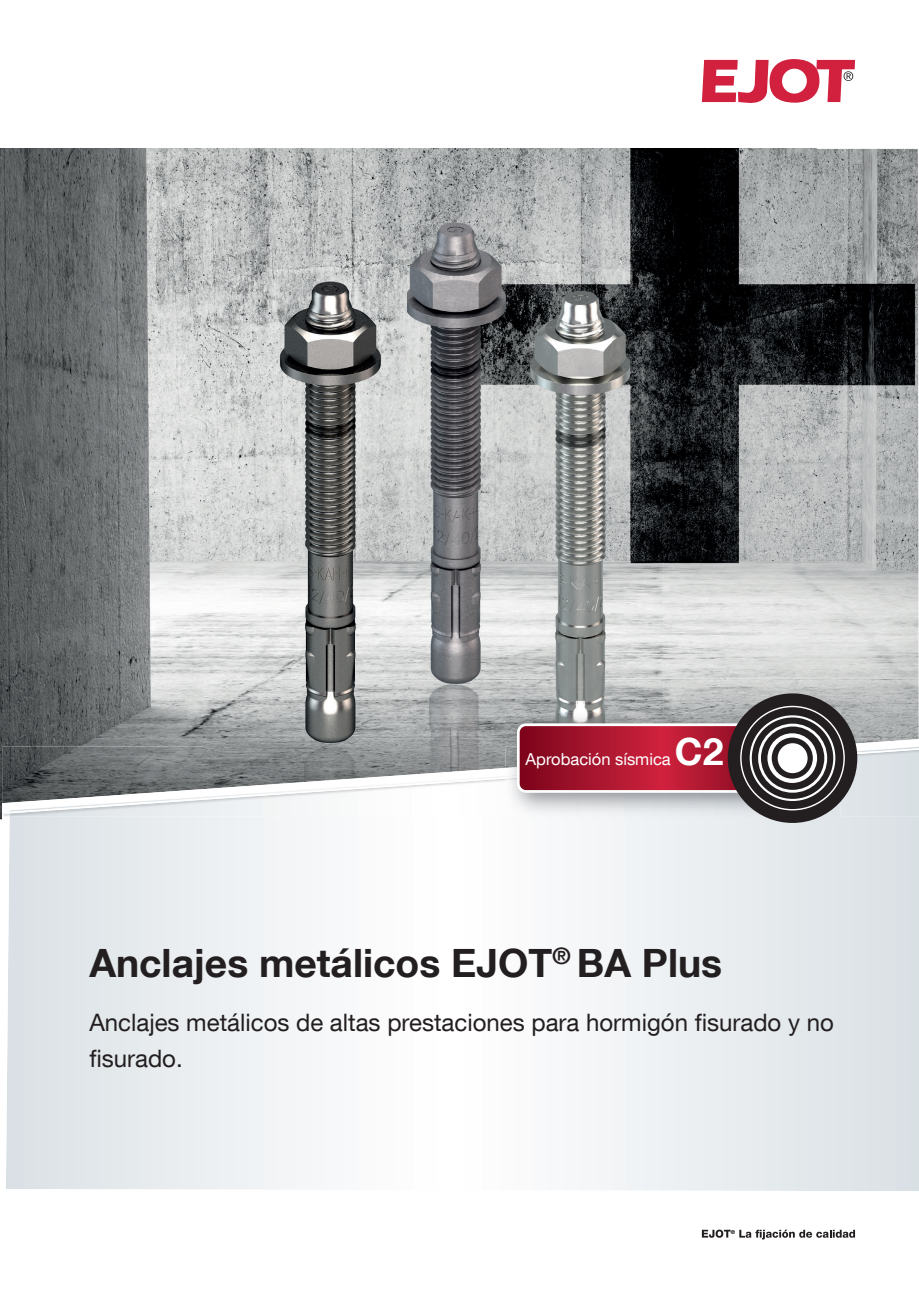
<style>
.page{position:relative;width:919px;height:1289px;background:#fff}
.page>*{position:absolute;margin:0;border:0;box-sizing:border-box;transform-origin:0 0}
.t1{font:700 39px "Helvetica Neue LT Com";color:#231f20}
.t2{font:700 37.5px "Helvetica Neue LT Com";color:#fff}
.t3{font:24px/36px "Helvetica Neue LT Com";color:#231f20}
.t4{font:16.5px "Helvetica Neue LT Com";color:#fff}
.t5{font:800 5.4px "Helvetica Neue LT Com";color:#231f20}
</style>
<div class="page">
<img style="left:0;top:149px;width:918px;height:412px">
<img style="left:0;top:561px;width:204px;height:178px">
<img style="left:204px;top:561px;width:204px;height:178px">
<img style="left:408px;top:561px;width:510px;height:155px">
<img style="left:408px;top:716px;width:97px;height:23px">
<img style="left:842px;top:716px;width:76px;height:23px">
<svg style="left:701px;top:59px;width:154px;height:44px"></svg>
<svg style="left:701px;top:1229px;width:29px;height:8px"></svg>
<svg style="left:739px;top:1229px;width:116px;height:10px"></svg>
<svg style="left:0;top:739px;width:918px;height:452px"></svg>
<img style="left:840px;top:813px;width:78px;height:3px">
<img style="left:856px;top:746px;width:62px;height:2px">
<img style="left:2px;top:746px;width:503px;height:22px">
<img style="left:2px;top:768px;width:503px;height:48px">
<svg style="left:4px;top:748px;width:914px;height:65px"></svg>
<img style="left:505px;top:712px;width:335px;height:34px">
<img style="left:505px;top:778px;width:335px;height:39px">
<img style="left:505px;top:753px;width:12px;height:25px">
<svg style="left:518px;top:724px;width:217px;height:67px;background:#aa162e"></svg>
<div style="left:517px;top:723px;width:299px;height:69px;border:3px solid #fff;border-radius:8px"></div>
<svg style="left:727px;top:693px;width:130px;height:130px;background:#403c3d"></svg>
<div style="left:777px;top:743px;width:30px;height:30px;background:#fff;border-radius:50%"></div>
<div style="left:767px;top:733px;width:50px;height:50px;border:4px solid #fff;border-radius:50%"></div>
<div style="left:758px;top:723px;width:69px;height:69px;border:3px solid #fff;border-radius:50%"></div>
<div style="left:749px;top:715px;width:86px;height:86px;border:2px solid #fff;border-radius:50%"></div>
<h2 class="t2" style="left:675px;top:728px;width:50px">C2</h2>
<p class="t4" style="left:525px;top:749px;width:147px">Aprobación sísmica</p>
<h1 class="t1" style="left:89px;top:938px;width:634px">Anclajes metálicos EJOT<sup>®</sup> BA Plus</h1>
<p class="t3" style="left:89px;top:1004px;width:746px">Anclajes metálicos de altas prestaciones para hormigón fisurado y no fisurado.</p>
<p class="t5" style="left:730px;top:1228px;width:6px">®</p>
</div>
